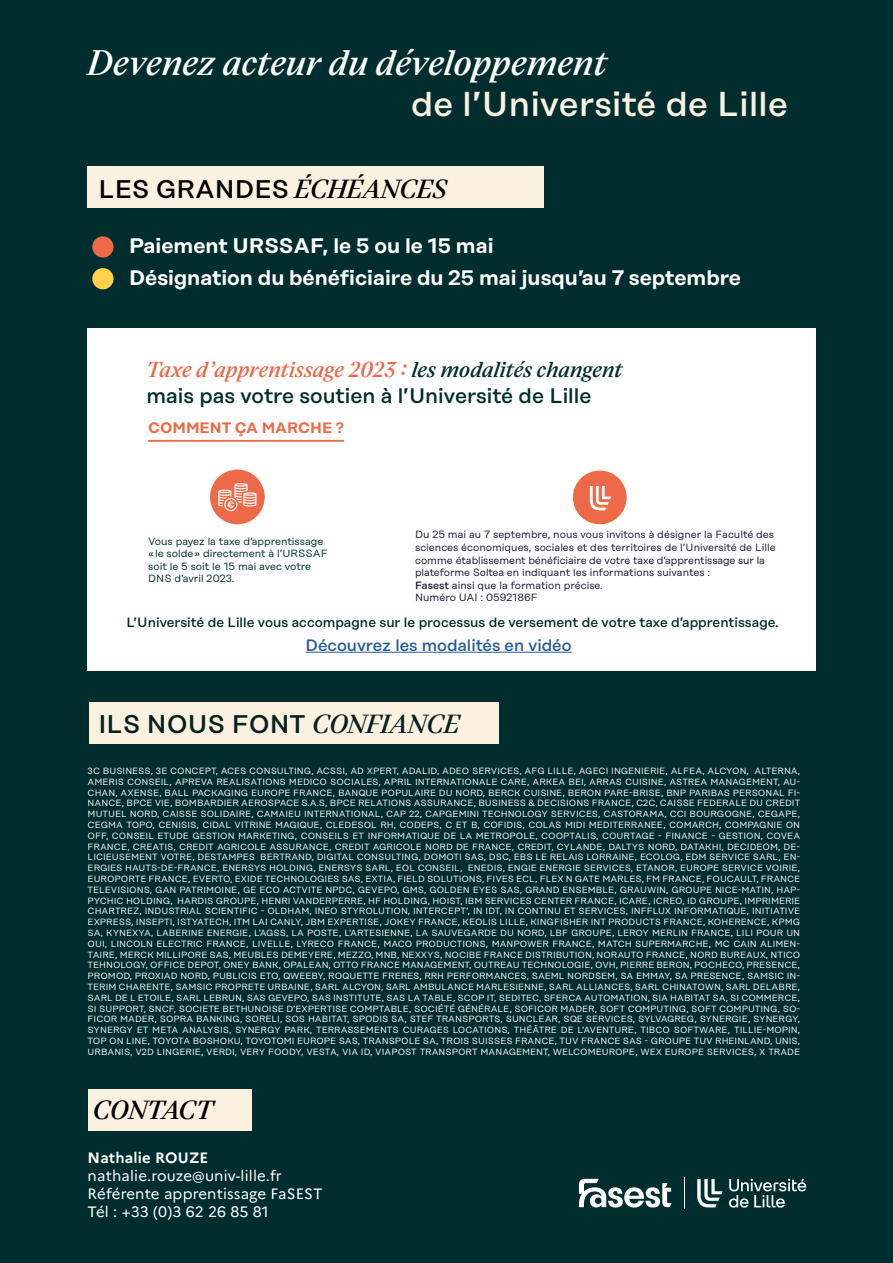
<style>
.page{position:relative;width:893px;height:1263px;background:#002d2d}
.page>*{position:absolute;margin:0;border:0;box-sizing:border-box;transform-origin:0 0}
.t1{font:italic 500 34.5px "Eliza";letter-spacing:.01em;color:#fff}
.t2{font:500 34.5px "Rational Display";letter-spacing:.01em;color:#fbf1e1}
.t3{font:500 25.5px "Rational Display";color:#07211f}
.t4{font:500 25.5px "Rational Display";color:#000}
.t5{font:italic 500 25.5px "Eliza";letter-spacing:-.02em;color:#000}
.t6{font:600 21px/31.8px "Rational Display";color:#fff}
.t7{font:italic 500 21px "Eliza";letter-spacing:.01em;color:#ed6947}
.t8{font:500 21px "Rational Display";color:#002d2d}
.t9{font:500 16.5px "Rational Display";color:#275b9b}
.t10{font:600 15.15px "Rational Display";color:#ed6947}
.t11{font:15px/18px "Marianne";letter-spacing:.01em;color:#fbf1e1}
.t12{font:15px/18px "Marianne";letter-spacing:.01em;color:#fff}
.t13{font:700 15px "Marianne";letter-spacing:.01em;color:#fbf1e1}
.t14{font:700 15px "Marianne";letter-spacing:.01em;color:#fff}
.t15{font:500 13.5px "Rational Display";color:#002d2d}
.t16{font:10.5px/12.6px "Rational Display";color:#171731}
.t17{font:10.5px/12.6px "Rational Display";color:#002d2d}
.t18{font:9px/10.8px "Rational Display";color:#fff;text-align:justify}
.s1{font-family:"Eliza";font-style:italic}
.s2{color:#002d2d}
.s3{font-weight:500}
</style>
<div class="page">
<div style="left:88px;top:329px;width:728px;height:342px;background:#fff"></div>
<hr style="left:148px;top:440px;width:196px;height:2px;background:#ed6947">
<div style="left:210px;top:470px;width:55px;height:54px;background:#ed6947;border-radius:50%"></div>
<svg style="left:218px;top:483px;width:38px;height:28px"></svg>
<div style="left:573px;top:470px;width:54px;height:54px;background:#ed6947;border-radius:50%"></div>
<svg style="left:590px;top:486px;width:21px;height:24px"></svg>
<div style="left:92px;top:236px;width:22px;height:22px;background:#ed6947;border-radius:50%"></div>
<div style="left:92px;top:268px;width:22px;height:21px;background:#ffd24d;border-radius:50%"></div>
<div style="left:88px;top:167px;width:456px;height:41px;background:#fbf1e1"></div>
<div style="left:90px;top:702px;width:409px;height:41px;background:#fbf1e1"></div>
<hr style="left:305px;top:652px;width:267px;height:1px;background:#275b9b">
<div style="left:88px;top:1089px;width:163px;height:41px;background:#fbf1e1"></div>
<hr style="left:684px;top:1177px;width:1px;height:32px;background:#fff">
<svg style="left:697px;top:1179px;width:26px;height:28px"></svg>
<svg style="left:729px;top:1179px;width:77px;height:28px"></svg>
<svg style="left:579px;top:1179px;width:93px;height:28px"></svg>
<h1 class="t1" style="left:88px;top:40px;width:521px">Devenez acteur du développement</h1>
<h1 class="t2" style="left:411px;top:84px;width:378px">de l’Université de Lille</h1>
<h2 class="t4" style="left:98px;top:174px;width:350px">LES GRANDES <span class="s1">ÉCHÉANCES</span></h2>
<h3 class="t6" style="left:129px;top:230px;width:613px">Paiement URSSAF, le 5 ou le 15 mai<br>Désignation du bénéficiaire du 25 mai jusqu’au 7 septembre</h3>
<h3 class="t7" style="left:146px;top:357px;width:478px">Taxe d’apprentissage 2023 : <span class="s2">les modalités changent</span></h3>
<h3 class="t8" style="left:146px;top:383px;width:447px">mais pas votre soutien à l’Université de Lille</h3>
<h3 class="t10" style="left:148px;top:419px;width:197px">COMMENT ÇA MARCHE ?</h3>
<p class="t17" style="left:148px;top:535px;width:181px">Vous payez la taxe d’apprentissage « le solde » directement à l’URSSAF soit le 5 soit le 15 mai avec votre<br>DNS d’avril 2023.</p>
<p class="t16" style="left:415px;top:528px;width:362px">Du 25 mai au 7 septembre, nous vous invitons à désigner la Faculté des sciences économiques, sociales et des territoires de l’Université de Lille comme établissement bénéficiaire de votre taxe d’apprentissage sur la plateforme Soltea en indiquant les informations suivantes :<br><span class="s3">Fasest</span> ainsi que la formation précise.<br>Numéro UAI : 0592186F</p>
<h3 class="t15" style="left:127px;top:614px;width:654px">L’Université de Lille vous accompagne sur le processus de versement de votre taxe d’apprentissage.</h3>
<h3 class="t9" style="left:305px;top:635px;width:268px">Découvrez les modalités en vidéo</h3>
<h2 class="t3" style="left:98px;top:709px;width:363px">ILS NOUS FONT <span class="s1">CONFIANCE</span></h2>
<p class="t18" style="left:88px;top:765px;width:714px">3C BUSINESS, 3E CONCEPT, ACES CONSULTING, ACSSI, AD XPERT, ADALID, ADEO SERVICES, AFG LILLE, AGECI INGENIERIE, ALFEA, ALCYON, ALTERNA, AMERIS CONSEIL, APREVA REALISATIONS MEDICO SOCIALES, APRIL INTERNATIONALE CARE, ARKEA BEI, ARRAS CUISINE, ASTREA MANAGEMENT, AU-CHAN, AXENSE, BALL PACKAGING EUROPE FRANCE, BANQUE POPULAIRE DU NORD, BERCK CUISINE, BERON PARE-BRISE, BNP PARIBAS PERSONAL FI-NANCE, BPCE VIE, BOMBARDIER AEROSPACE S.A.S, BPCE RELATIONS ASSURANCE, BUSINESS &amp; DECISIONS FRANCE, C2C, CAISSE FEDERALE DU CREDIT MUTUEL NORD, CAISSE SOLIDAIRE, CAMAIEU INTERNATIONAL, CAP 22, CAPGEMINI TECHNOLOGY SERVICES, CASTORAMA, CCI BOURGOGNE, CEGAPE, CEGMA TOPO, CENISIS, CIDAL VITRINE MAGIQUE, CLEDESOL RH, CODEPS, C ET B, COFIDIS, COLAS MIDI MEDITERRANEE, COMARCH, COMPAGNIE ON OFF, CONSEIL ETUDE GESTION MARKETING, CONSEILS ET INFORMATIQUE DE LA METROPOLE, COOPTALIS, COURTAGE - FINANCE - GESTION, COVEA FRANCE, CREATIS, CREDIT AGRICOLE ASSURANCE, CREDIT AGRICOLE NORD DE FRANCE, CREDIT, CYLANDE, DALTYS NORD, DATAKHI, DECIDEOM, DE-LICIEUSEMENT VOTRE, DESTAMPES BERTRAND, DIGITAL CONSULTING, DOMOTI SAS, DSC, EBS LE RELAIS LORRAINE, ECOLOG, EDM SERVICE SARL, EN-ERGIES HAUTS-DE-FRANCE, ENERSYS HOLDING, ENERSYS SARL, EOL CONSEIL, ENEDIS, ENGIE ENERGIE SERVICES, ETANOR, EUROPE SERVICE VOIRIE, EUROPORTE FRANCE, EVERTO, EXIDE TECHNOLOGIES SAS, EXTIA, FIELD SOLUTIONS, FIVES ECL, FLEX N GATE MARLES, FM FRANCE, FOUCAULT, FRANCE TELEVISIONS, GAN PATRIMOINE, GE ECO ACTVITE NPDC, GEVEPO, GMS, GOLDEN EYES SAS, GRAND ENSEMBLE, GRAUWIN, GROUPE NICE-MATIN, HAP-PYCHIC HOLDING, HARDIS GROUPE, HENRI VANDERPERRE, HF HOLDING, HOIST, IBM SERVICES CENTER FRANCE, ICARE, ICREO, ID GROUPE, IMPRIMERIE CHARTREZ, INDUSTRIAL SCIENTIFIC - OLDHAM, INEO STYROLUTION, INTERCEPT’, IN IDT, IN CONTINU ET SERVICES, INFFLUX INFORMATIQUE, INITIATIVE EXPRESS, INSEPTI, ISTYATECH, ITM LAI CANLY, JBM EXPERTISE, JOKEY FRANCE, KEOLIS LILLE, KINGFISHER INT PRODUCTS FRANCE, KOHERENCE, KPMG SA, KYNEXYA, LABERINE ENERGIE, L’AGSS, LA POSTE, L’ARTESIENNE, LA SAUVEGARDE DU NORD, LBF GROUPE, LEROY MERLIN FRANCE, LILI POUR UN OUI, LINCOLN ELECTRIC FRANCE, LIVELLE, LYRECO FRANCE, MACO PRODUCTIONS, MANPOWER FRANCE, MATCH SUPERMARCHE, MC CAIN ALIMEN-TAIRE, MERCK MILLIPORE SAS, MEUBLES DEMEYERE, MEZZO, MNB, NEXXYS, NOCIBE FRANCE DISTRIBUTION, NORAUTO FRANCE, NORD BUREAUX, NTICO TEHNOLOGY, OFFICE DEPOT, ONEY BANK, OPALEAN, OTTO FRANCE MANAGEMENT, OUTREAU TECHNOLOGIE, OVH, PIERRE BERON, POCHECO, PRESENCE, PROMOD, PROXIAD NORD, PUBLICIS ETO, QWEEBY, ROQUETTE FRERES, RRH PERFORMANCES, SAEML NORDSEM, SA EMMAY, SA PRESENCE, SAMSIC IN-TERIM CHARENTE, SAMSIC PROPRETE URBAINE, SARL ALCYON, SARL AMBULANCE MARLESIENNE, SARL ALLIANCES, SARL CHINATOWN, SARL DELABRE, SARL DE L ETOILE, SARL LEBRUN, SAS GEVEPO, SAS INSTITUTE, SAS LA TABLE, SCOP IT, SEDITEC, SFERCA AUTOMATION, SIA HABITAT SA, SI COMMERCE, SI SUPPORT, SNCF, SOCIETE BETHUNOISE D’EXPERTISE COMPTABLE, SOCIÉTÉ GÉNÉRALE, SOFICOR MADER, SOFT COMPUTING, SOFT COMPUTING, SO-FICOR MADER, SOPRA BANKING, SORELI, SOS HABITAT, SPODIS SA, STEF TRANSPORTS, SUNCLEAR, SQE SERVICES, SYLVAGREG, SYNERGIE, SYNERGY, SYNERGY ET META ANALYSIS, SYNERGY PARK, TERRASSEMENTS CURAGES LOCATIONS, THÉÂTRE DE L’AVENTURE, TIBCO SOFTWARE, TILLIE-MOPIN, TOP ON LINE, TOYOTA BOSHOKU, TOYOTOMI EUROPE SAS, TRANSPOLE SA, TROIS SUISSES FRANCE, TUV FRANCE SAS - GROUPE TUV RHEINLAND, UNIS, URBANIS, V2D LINGERIE, VERDI, VERY FOODY, VESTA, VIA ID, VIAPOST TRANSPORT MANAGEMENT, WELCOMEUROPE, WEX EUROPE SERVICES, X TRADE</p>
<h3 class="t13" style="left:486px;top:807px;width:122px">Nathalie ROUZE</h3>
<h3 class="t11" style="left:486px;top:826px;width:236px">nathalie.rouze@univ-lille.fr<br>Référente apprentissage FaSEST<br>Tél : +33 (0)3 62 26 85 81</h3>
<h2 class="t5" style="left:93px;top:1094px;width:122px">CONTACT</h2>
<h3 class="t14" style="left:88px;top:1146px;width:122px">Nathalie ROUZE</h3>
<h3 class="t12" style="left:88px;top:1165px;width:236px">nathalie.rouze@univ-lille.fr<br>Référente apprentissage FaSEST<br>Tél : +33 (0)3 62 26 85 81</h3>
</div>
